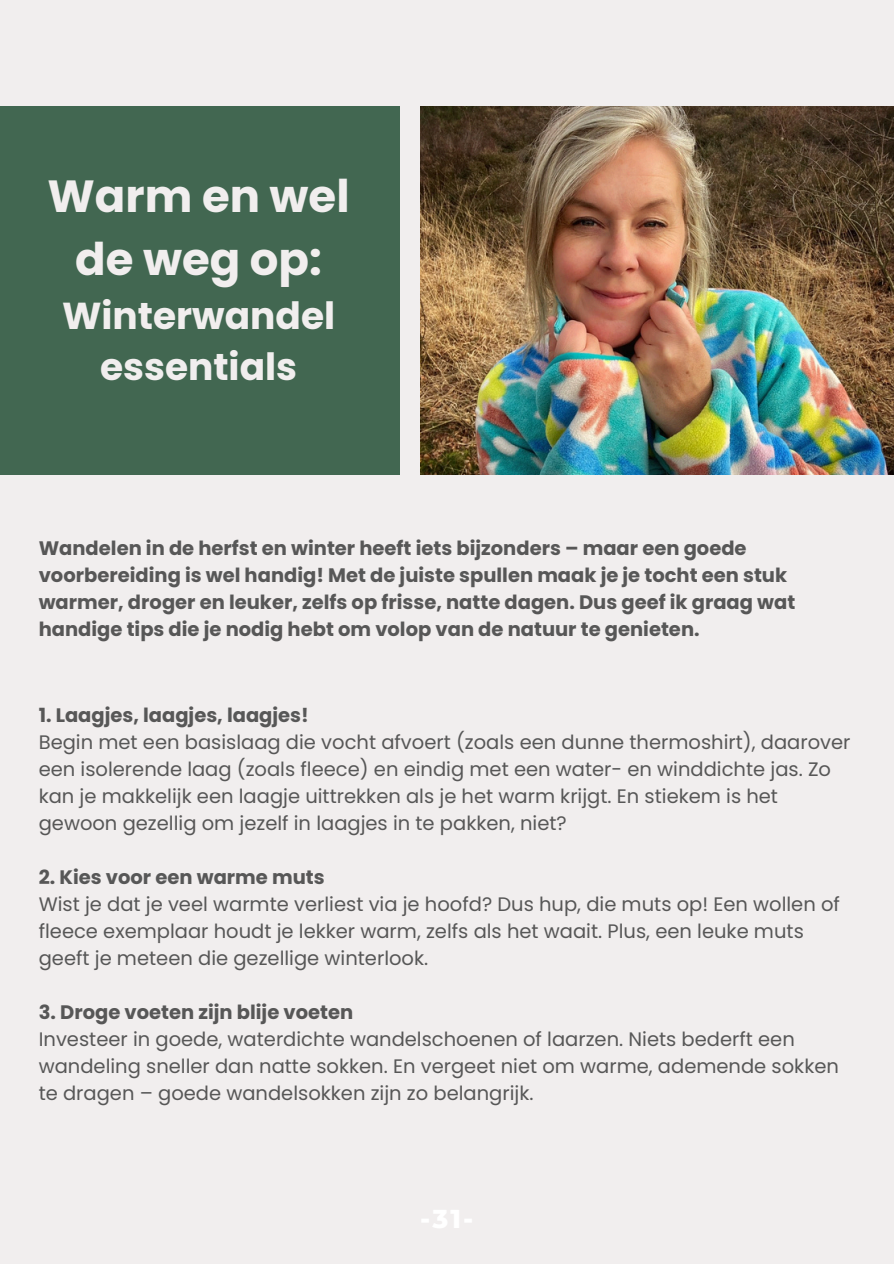
<style>
.page{position:relative;width:894px;height:1264px;background:#fff}
.page>*{position:absolute;margin:0;border:0;box-sizing:border-box;transform-origin:0 0}
.t1{font:700 45px/63px "Poppins";color:#f1eeee;text-align:center}
.t2{font:700 37.5px/51.8px "Poppins";color:#f1eeee;text-align:center}
.t3{font:19.5px/27px "Poppins";color:#575757}
.t4{font:700 19.5px/27px "Poppins";color:#575757}
</style>
<div class="page">
<div style="left:0;top:0;width:893px;height:1263px;background:#f1eeee"></div>
<img style="left:420px;top:106px;width:473px;height:368px">
<div style="left:0;top:106px;width:400px;height:368px;background:#426751"></div>
<h3 class="t1" style="left:47px;top:164px;width:303px">Warm en wel de weg op:</h3>
<h3 class="t2" style="left:62px;top:290px;width:274px">Winterwandel essentials</h3>
<h1 class="t4" style="left:39px;top:534px;width:757px">Wandelen in de herfst en winter heeft iets bijzonders – maar een goede voorbereiding is wel handig! Met de juiste spullen maak je je tocht een stuk warmer, droger en leuker, zelfs op frisse, natte dagen. Dus geef ik graag wat handige tips die je nodig hebt om volop van de natuur te genieten.</h1>
<p class="t4" style="left:39px;top:701px;width:271px">1. Laagjes, laagjes, laagjes!</p>
<p class="t3" style="left:39px;top:728px;width:813px">Begin met een basislaag die vocht afvoert (zoals een dunne thermoshirt), daarover een isolerende laag (zoals fleece) en eindig met een water- en winddichte jas. Zo kan je makkelijk een laagje uittrekken als je het warm krijgt. En stiekem is het gewoon gezellig om jezelf in laagjes in te pakken, niet?</p>
<p class="t4" style="left:39px;top:863px;width:287px">2. Kies voor een warme muts</p>
<p class="t3" style="left:39px;top:890px;width:802px">Wist je dat je veel warmte verliest via je hoofd? Dus hup, die muts op! Een wollen of fleece exemplaar houdt je lekker warm, zelfs als het waait. Plus, een leuke muts geeft je meteen die gezellige winterlook.</p>
<p class="t4" style="left:39px;top:998px;width:316px">3. Droge voeten zijn blije voeten</p>
<p class="t3" style="left:39px;top:1025px;width:801px">Investeer in goede, waterdichte wandelschoenen of laarzen. Niets bederft een wandeling sneller dan natte sokken. En vergeet niet om warme, ademende sokken te dragen – goede wandelsokken zijn zo belangrijk.</p>
</div>
